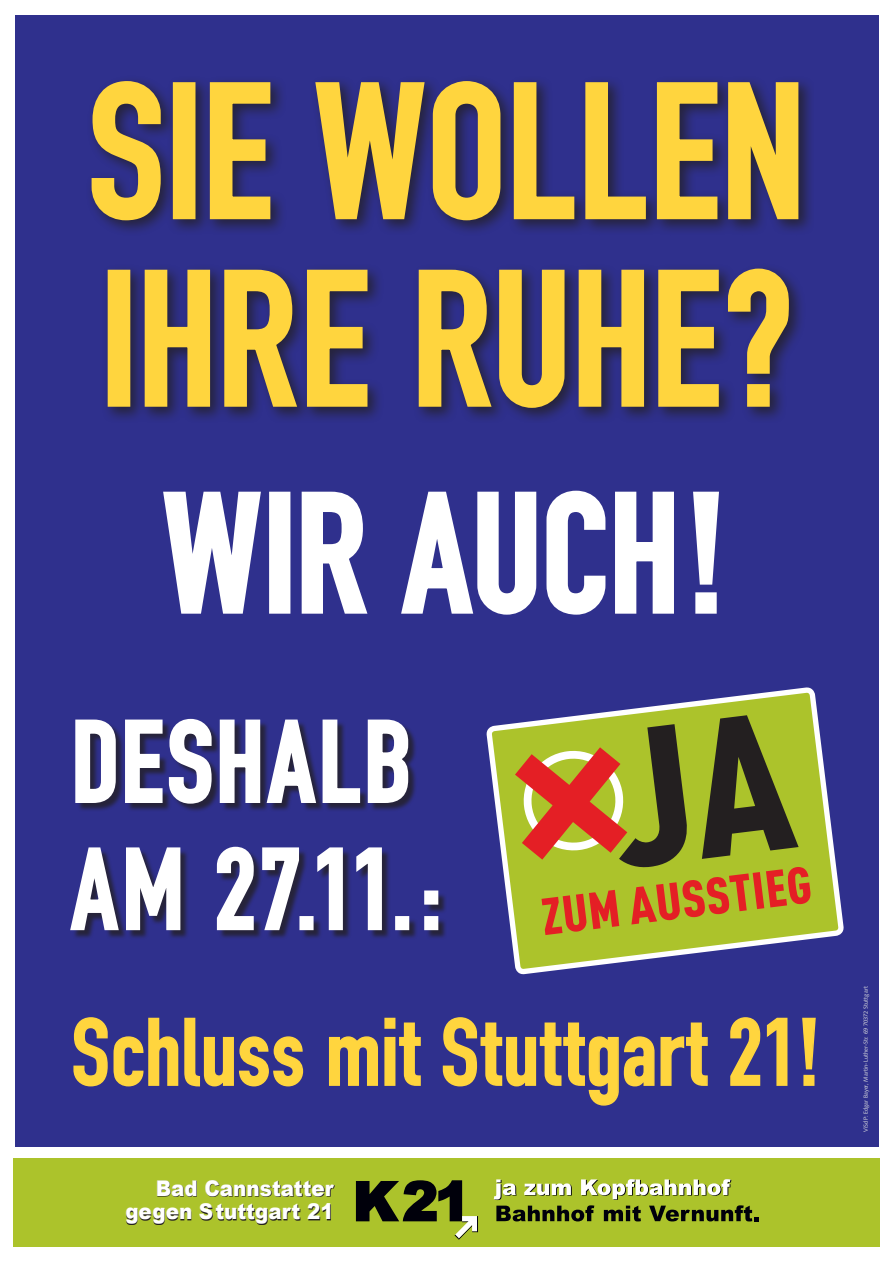
<style>
.page{position:relative;width:893px;height:1263px;background:#fff}
.page>*{position:absolute;margin:0;border:0;box-sizing:border-box;transform-origin:0 0}
.t1{font:187.5px/187.5px "DIN Engschrift";letter-spacing:.005em;color:#ffd53e}
.t2{font:165px "DIN Engschrift";color:#fff}
.t3{font:112.5px/127.5px "DIN Engschrift";letter-spacing:.03em;color:#fff}
.t4{font:93.6px "DIN Engschrift";letter-spacing:.015em;color:#ffd53e}
.t5{font:900 21.67px/23.5px "Arial";color:#fff;text-align:right;scale:.92 1}
.Text{font:6px "Syntax";letter-spacing:.01em;color:#dcdddf;scale:.95 1}
</style>
<div class="page">
<div style="left:15px;top:15px;width:863px;height:1131px;background:#2f308d"></div>
<svg style="left:73px;top:1017px;width:231px;height:70px"></svg>
<svg style="left:329px;top:1017px;width:92px;height:69px"></svg>
<svg style="left:442px;top:1017px;width:266px;height:89px"></svg>
<svg style="left:730px;top:1017px;width:58px;height:69px"></svg>
<svg style="left:802px;top:1017px;width:14px;height:69px"></svg>
<div style="left:13px;top:1158px;width:866px;height:89px;background:#acc32b"></div>
<svg style="left:494px;top:1179px;width:265px;height:42px"></svg>
<svg style="left:356px;top:1180px;width:122px;height:60px"></svg>
<svg style="left:126px;top:1180px;width:208px;height:44px"></svg>
<div style="left:84px;top:74px;width:730px;height:349px;background:#231f20;opacity:.75"></div>
<svg style="left:90px;top:79px;width:72px;height:143px"></svg>
<div style="left:173px;top:82px;width:22px;height:137px;border:4px solid #ffd53e"></div>
<svg style="left:208px;top:80px;width:64px;height:141px"></svg>
<svg style="left:313px;top:79px;width:189px;height:143px"></svg>
<svg style="left:512px;top:80px;width:64px;height:141px"></svg>
<svg style="left:584px;top:80px;width:64px;height:141px"></svg>
<svg style="left:655px;top:80px;width:64px;height:141px"></svg>
<svg style="left:726px;top:80px;width:74px;height:141px;background:#584d4e"></svg>
<div style="left:108px;top:270px;width:22px;height:137px;border:4px solid #ffd53e"></div>
<svg style="left:143px;top:268px;width:69px;height:140px;background:#594e52"></svg>
<svg style="left:223px;top:268px;width:146px;height:140px"></svg>
<svg style="left:417px;top:268px;width:149px;height:142px"></svg>
<svg style="left:577px;top:268px;width:69px;height:140px;background:#594e52"></svg>
<svg style="left:656px;top:268px;width:64px;height:140px"></svg>
<svg style="left:726px;top:267px;width:65px;height:141px"></svg>
<svg style="left:486px;top:687px;width:358px;height:288px"></svg>
<svg style="left:515px;top:715px;width:296px;height:220px;background:#9e8b2e"></svg>
<div style="left:72px;top:720px;width:375px;height:220px;background:#231f20;opacity:.75"></div>
<svg style="left:74px;top:719px;width:43px;height:86px;background:#6d6c8d"></svg>
<svg style="left:123px;top:718px;width:287px;height:87px"></svg>
<svg style="left:70px;top:846px;width:112px;height:86px"></svg>
<svg style="left:216px;top:845px;width:84px;height:87px"></svg>
<div style="left:299px;top:916px;width:15px;height:14px;border:3px solid #fff"></div>
<svg style="left:316px;top:846px;width:28px;height:85px"></svg>
<svg style="left:355px;top:846px;width:28px;height:85px"></svg>
<div style="left:395px;top:916px;width:14px;height:14px;border:3px solid #fff"></div>
<svg style="left:423px;top:889px;width:17px;height:42px"></svg>
<svg style="left:163px;top:491px;width:98px;height:123px"></svg>
<div style="left:269px;top:492px;width:21px;height:122px;border:4px solid #fff"></div>
<svg style="left:301px;top:491px;width:67px;height:123px"></svg>
<svg style="left:401px;top:491px;width:136px;height:124px"></svg>
<svg style="left:546px;top:490px;width:128px;height:125px"></svg>
<svg style="left:693px;top:491px;width:26px;height:123px"></svg>
<p class="t1" style="left:88px;top:57px;width:718px">SIE WOLLEN<br>IHRE RUHE?</p>
<p class="t2" style="left:163px;top:457px;width:564px">WIR AUCH!</p>
<p class="t3" style="left:72px;top:697px;width:372px">DESHALB<br>AM 27.11.:</p>
<p class="t4" style="left:72px;top:997px;width:750px">Schluss mit Stuttgart 21!</p>
<p class="t5" style="left:125px;top:1176px;width:228px">Bad Cannstatter gegen Stuttgart 21</p>
<p class="Text" style="left:862px;top:1132px;width:155px;rotate:-90deg">ViSdP: Edgar Bayer, Martin-Luther-Str. 69 70372 Stuttgart</p>
</div>
